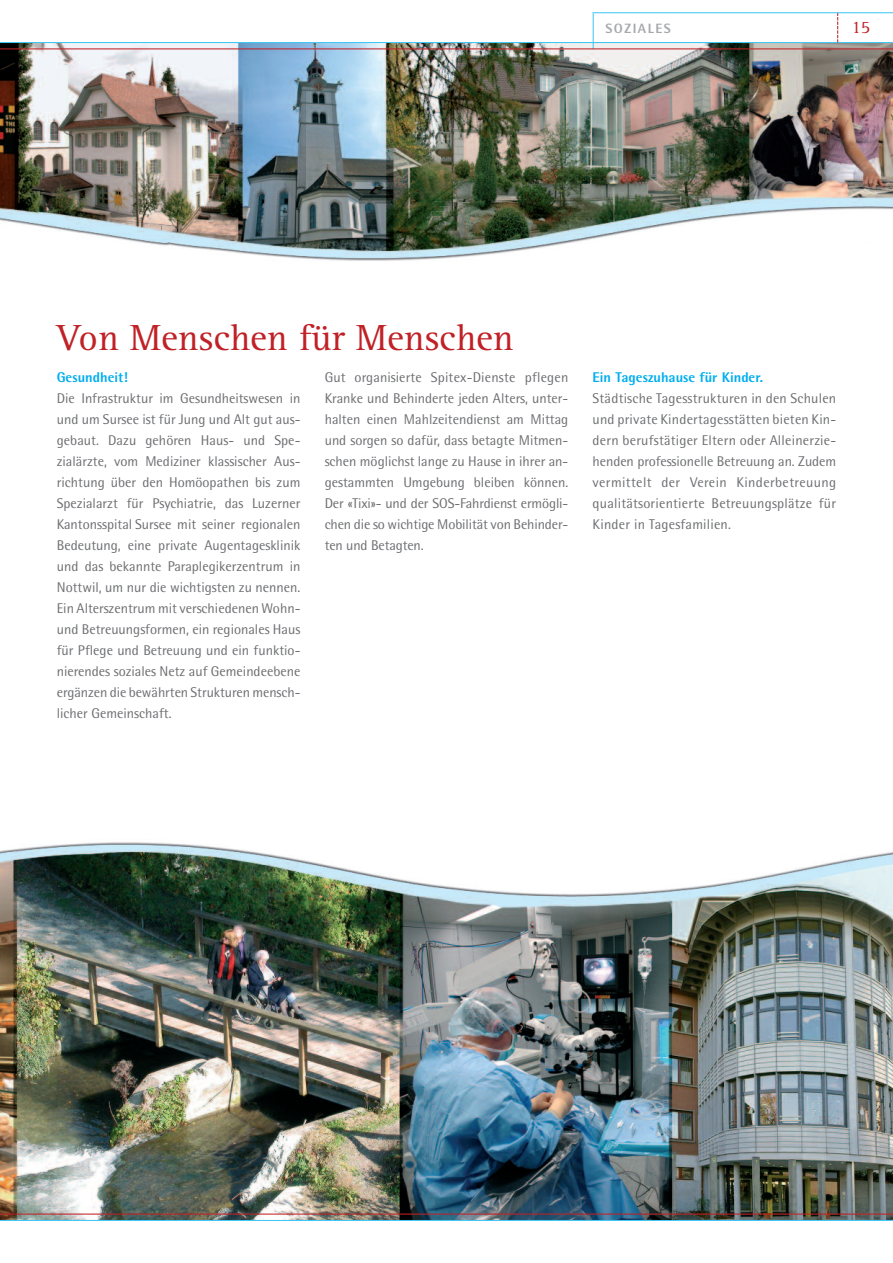
<style>
.page{position:relative;width:893px;height:1263px;background:#fff}
.page>*{position:absolute;margin:0;border:0;box-sizing:border-box;transform-origin:0 0}
.t1{font:37.5px "AT Rotis Serif";color:#c02126}
.t2{font:18px "AT Rotis Serif";color:#c02126}
.t3{font:14.1px/21px "Rotis Semi Sans";letter-spacing:-.005em;color:#6c6d70;text-align:justify}
.t4{font:800 14.1px "Rotis Semi Sans";color:#00aeef}
.t5{font:800 13.5px "Rotis Semi Sans";letter-spacing:.11em;color:#a8a9ad}
</style>
<div class="page">
<img style="left:0;top:43px;width:893px;height:1177px">
<hr style="left:0;top:42px;width:893px;height:1px;background:#40c7f4">
<svg style="left:837px;top:13px;width:1px;height:30px"></svg>
<hr style="left:593px;top:13px;width:1px;height:36px;background:#40c7f4">
<hr style="left:0;top:48px;width:893px;height:1px;background:#c02126">
<hr style="left:592px;top:12px;width:301px;height:1px;background:#40c7f4">
<hr style="left:0;top:1220px;width:893px;height:1px;background:#40c7f4">
<hr style="left:0;top:1213px;width:893px;height:1px;background:#c02126">
<p class="t5" style="left:605px;top:24px;width:67px">SOZIALES</p>
<p class="t2" style="left:851px;top:21px;width:20px">15</p>
<h1 class="t1" style="left:56px;top:325px;width:459px">Von Menschen für Menschen</h1>
<p class="t4" style="left:57px;top:373px;width:73px">Gesundheit!</p>
<p class="t3" style="left:57px;top:389px;width:245px">Die Infrastruktur im Gesundheitswesen in und um Sursee ist für Jung und Alt gut aus&shy;gebaut. Dazu gehören Haus- und Spe&shy;zialärzte, vom Mediziner klassischer Aus&shy;richtung über den Homöopathen bis zum Spezialarzt für Psychiatrie, das Luzerner Kantonsspital Sursee mit seiner regionalen Bedeutung, eine private Augentagesklinik und das bekannte Paraplegikerzentrum in Nottwil, um nur die wichtigsten zu nennen.<br>Ein Alterszentrum mit verschiedenen Wohn&shy;und Betreuungsformen, ein regionales Haus für Pflege und Betreuung und ein funktio&shy;nierendes soziales Netz auf Gemeindeebene ergänzen die bewährten Strukturen mensch&shy;licher Gemeinschaft.</p>
<p class="t3" style="left:325px;top:368px;width:245px">Gut organisierte Spitex-Dienste pflegen Kranke und Behinderte jeden Alters, unter&shy;halten einen Mahlzeitendienst am Mittag und sorgen so dafür, dass betagte Mitmen&shy;schen möglichst lange zu Hause in ihrer an&shy;gestammten Umgebung bleiben können.<br>Der «Tixi»- und der SOS-Fahrdienst ermögli&shy;chen die so wichtige Mobilität von Behinder&shy;ten und Betagten.</p>
<p class="t4" style="left:593px;top:373px;width:172px">Ein Tageszuhause für Kinder.</p>
<p class="t3" style="left:593px;top:389px;width:245px">Städtische Tagesstrukturen in den Schulen und private Kindertagesstätten bieten Kin&shy;dern berufstätiger Eltern oder Alleinerzie&shy;henden professionelle Betreuung an. Zudem vermittelt der Verein Kinderbetreuung qualitätsorientierte Betreuungsplätze für Kinder in Tagesfamilien.</p>
</div>
